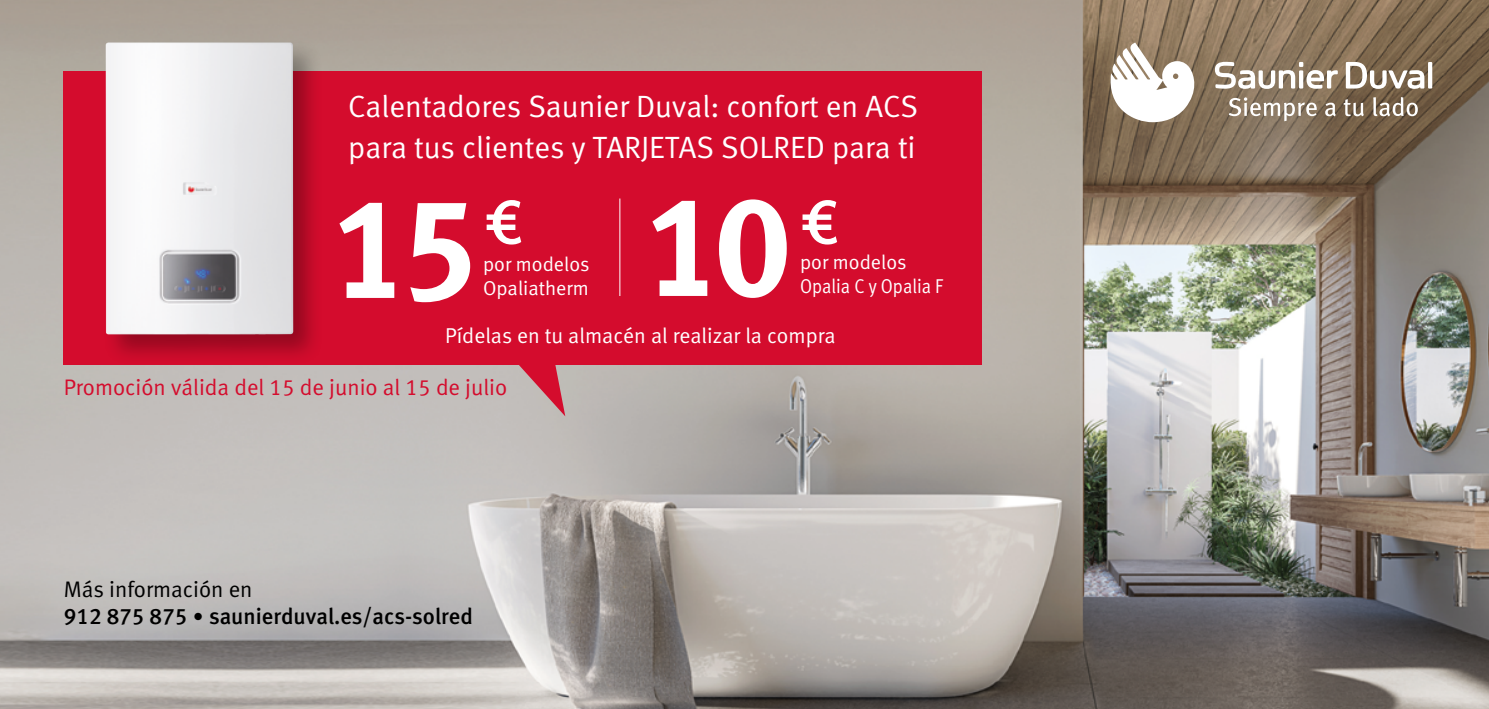
<style>
.page{position:relative;width:1489px;height:709px;background:#fff}
.page>*{position:absolute;margin:0;border:0;box-sizing:border-box;transform-origin:0 0}
.t1{font:142.5px "Meta Bold LF";color:#fff}
.t2{font:62px "Meta Medium LF";color:#fff}
.t3{font:30.75px/41px "Meta Normal LF";color:#fff}
.t4{font:22.5px "Meta Normal LF";color:#d40c2d}
.t5{font:22.5px "Meta Medium LF";color:#000}
.t6{font:22.5px "Meta Normal LF";color:#000}
.t7{font:21.5px "Meta Normal LF";color:#fff}
.t8{font:20px/24px "Meta Normal LF";color:#fff}
.t9{font:20px "Meta Normal LF";color:#fff;scale:.9 1}
.s1{font-family:"DIN";font-weight:500}
</style>
<div class="page">
<img style="left:0;top:0;width:1488px;height:709px">
<svg style="left:1214px;top:62px;width:123px;height:27px"></svg>
<svg style="left:1345px;top:62px;width:79px;height:27px"></svg>
<svg style="left:1427px;top:62px;width:4px;height:27px"></svg>
<svg style="left:1228px;top:97px;width:88px;height:24px"></svg>
<svg style="left:1324px;top:103px;width:11px;height:13px"></svg>
<svg style="left:1343px;top:99px;width:20px;height:17px"></svg>
<svg style="left:1372px;top:97px;width:45px;height:19px"></svg>
<svg style="left:1106px;top:43px;width:92px;height:79px"></svg>
<div style="left:64px;top:71px;width:917px;height:294px;background:#d40c2d"></div>
<svg style="left:509px;top:365px;width:56px;height:51px;background:#c7828b"></svg>
<div style="left:102px;top:38px;width:222px;height:327px;background:#000;opacity:.3"></div>
<img style="left:106px;top:43px;width:187px;height:291px">
<hr style="left:619px;top:198px;width:1px;height:98px;background:#fff">
<p class="t3" style="left:348px;top:85px;width:571px">Calentadores Saunier Duval: confort en ACS para tus clientes y TARJETAS SOLRED para ti</p>
<h1 class="t1" style="left:330px;top:164px;width:151px">15</h1>
<h2 class="t2" style="left:484px;top:186px;width:40px">€</h2>
<p class="t8" style="left:483px;top:252px;width:108px">por modelos<br>Opaliatherm</p>
<h1 class="t1" style="left:643px;top:162px;width:151px">10</h1>
<h2 class="t2" style="left:800px;top:186px;width:40px">€</h2>
<p class="t8" style="left:800px;top:249px;width:108px">por modelos</p>
<p class="t9" style="left:800px;top:274px;width:160px">Opalia C y Opalia F</p>
<p class="t7" style="left:445px;top:323px;width:392px">Pídelas en tu almacén al realizar la compra</p>
<p class="t4" style="left:64px;top:374px;width:445px">Promoción válida del 15 de junio al 15 de julio</p>
<p class="t6" style="left:64px;top:575px;width:190px">Más información en</p>
<p class="t5" style="left:64px;top:602px;width:410px">912 875 875 <span class="s1">•</span> saunierduval.es/acs-solred</p>
</div>
